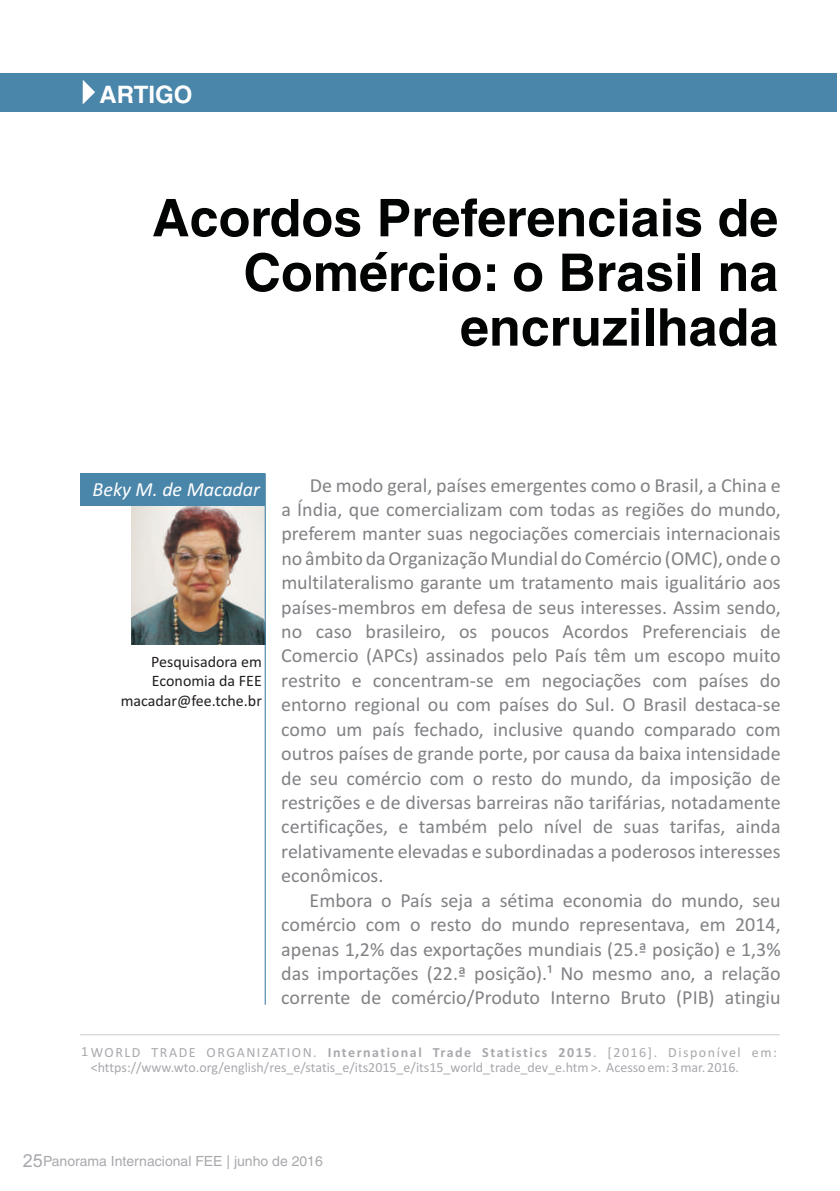
<style>
.page{position:relative;width:840px;height:1191px;background:#fff}
.page>*{position:absolute;margin:0;border:0;box-sizing:border-box;transform-origin:0 0}
.t1{font:700 52px/54.6px "Helvetica";color:#020404;text-align:right}
.t2{font:700 24px "Helvetica";color:#fff}
.t3{font:20px/24.4px "Calibri";color:#808285;text-align:justify}
.t4{font:italic 20px "Calibri";color:#fff}
.t5{font:16px/19.6px "Calibri";color:#231f20;text-align:right}
.t6{font:14px/15.6px "Calibri";color:#a8a9ad}
.t7{font:14px "Helvetica";color:#a8a9ad}
.s1{font-weight:700}
.s2{font-family:"Arial";font-size:18px}
</style>
<div class="page">
<div style="left:80px;top:474px;width:184px;height:32px;background:#4a85aa"></div>
<img style="left:131px;top:507px;width:133px;height:137px">
<div style="left:0;top:73px;width:836px;height:39px;background:#4a85aa"></div>
<hr style="left:264px;top:473px;width:2px;height:531px;background:#4a85aa">
<svg style="left:83px;top:80px;width:12px;height:24px"></svg>
<hr style="left:80px;top:1034px;width:699px;height:1px;background:#d1d2d4">
<p class="t2" style="left:99px;top:85px;width:94px">ARTIGO</p>
<h1 class="t1" style="left:152px;top:195px;width:627px">Acordos Preferenciais de<br>Comércio: o Brasil na encruzilhada</h1>
<p class="t4" style="left:93px;top:481px;width:169px">Beky M. de Macadar</p>
<p class="t5" style="left:121px;top:653px;width:143px">Pesquisadora em<br>Economia da FEE macadar@fee.tche.br</p>
<p class="t3" style="left:281px;top:474px;width:500px;text-indent:28px">De modo geral, países emergentes como o Brasil, a China e a Índia, que comercializam com todas as regiões do mundo, preferem manter suas negociações comerciais internacionais no âmbito da Organização Mundial do Comércio (OMC), onde o multilateralismo garante um tratamento mais igualitário aos países-membros em defesa de seus interesses. Assim sendo, no caso brasileiro, os poucos Acordos Preferenciais de Comercio (APCs) assinados pelo País têm um escopo muito restrito e concentram-se em negociações com países do entorno regional ou com países do Sul. O Brasil destaca-se como um país fechado, inclusive quando comparado com outros países de grande porte, por causa da baixa intensidade de seu comércio com o resto do mundo, da imposição de restrições e de diversas barreiras não tarifárias, notadamente certificações, e também pelo nível de suas tarifas, ainda relativamente elevadas e subordinadas a poderosos interesses econômicos.</p>
<p class="t3" style="left:281px;top:889px;width:500px;text-indent:28px">Embora o País seja a sétima economia do mundo, seu comércio com o resto do mundo representava, em 2014, apenas 1,2% das exportações mundiais (25.ª posição) e 1,3% das importações (22.ª posição).¹ No mesmo ano, a relação corrente de comércio/Produto Interno Bruto (PIB) atingiu</p>
<p class="t6" style="left:91px;top:1045px;width:687px;text-indent:-9px">1WORLD TRADE ORGANIZATION. <span class="s1">International Trade Statistics 2015</span>. [2016]. Disponível em: &lt;https://www.wto.org/english/res_e/statis_e/its2015_e/its15_world_trade_dev_e.htm &gt;. Acesso em: 3 mar. 2016.</p>
<p class="t7" style="left:23px;top:1154px;width:301px"><span class="s2">25</span>Panorama Internacional FEE | junho de 2016</p>
</div>
